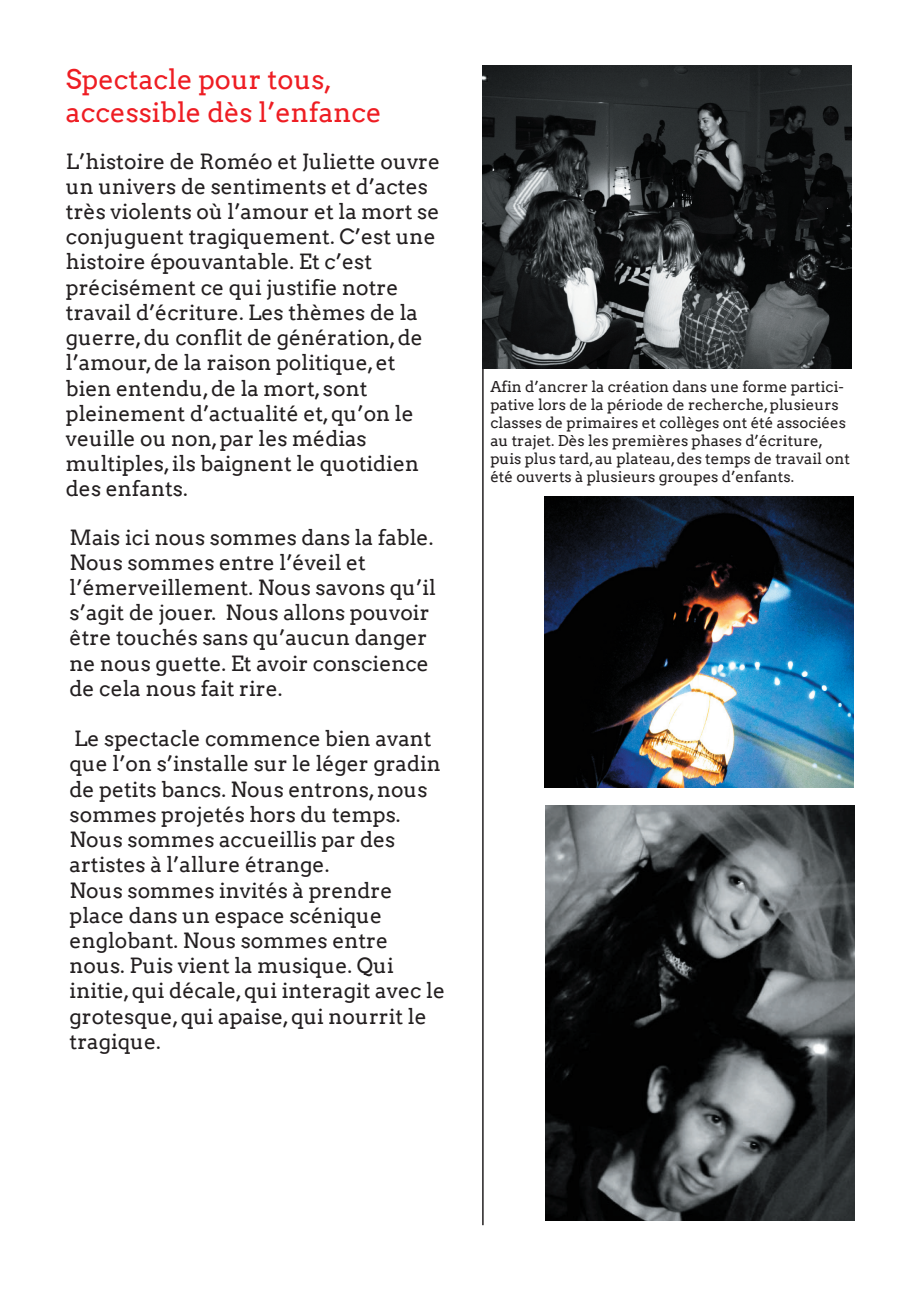
<style>
.page{position:relative;width:919px;height:1289px;background:#fff}
.page>*{position:absolute;margin:0;border:0;box-sizing:border-box;transform-origin:0 0}
.t1{font:27px/32.4px "Arvo";color:#ee1d23}
.t2{font:21px/25.2px "Arvo";color:#231f20}
.t3{font:15px/18px "Arvo";color:#231f20}
</style>
<div class="page">
<img style="left:545px;top:805px;width:309px;height:415px">
<hr style="left:482px;top:313px;width:1px;height:912px;background:#231f20">
<img style="left:482px;top:66px;width:369px;height:302px">
<img style="left:544px;top:496px;width:309px;height:291px">
<p class="t1" style="left:66px;top:63px;width:317px">Spectacle pour tous, accessible dès l’enfance</p>
<p class="t2" style="left:66px;top:148px;width:376px">L’histoire de Roméo et Juliette ouvre un univers de sentiments et d’actes très violents où l’amour et la mort se conjuguent tragiquement. C’est une histoire épouvantable. Et c’est précisément ce qui justifie notre travail d’écriture. Les thèmes de la guerre, du conflit de génération, de l’amour, de la raison politique, et bien entendu, de la mort, sont pleinement d’actualité et, qu’on le veuille ou non, par les médias multiples, ils baignent le quotidien des enfants.</p>
<p class="t2" style="left:70px;top:524px;width:368px">Mais ici nous sommes dans la fable.<br>Nous sommes entre l’éveil et l’émerveillement. Nous savons qu’il s’agit de jouer. Nous allons pouvoir être touchés sans qu’aucun danger ne nous guette. Et avoir conscience de cela nous fait rire.</p>
<p class="t2" style="left:70px;top:726px;width:377px">Le spectacle commence bien avant que l’on s’installe sur le léger gradin de petits bancs. Nous entrons, nous sommes projetés hors du temps.<br>Nous sommes accueillis par des artistes à l’allure étrange.<br>Nous sommes invités à prendre place dans un espace scénique englobant. Nous sommes entre nous. Puis vient la musique. Qui initie, qui décale, qui interagit avec le grotesque, qui apaise, qui nourrit le tragique.</p>
<p class="t3" style="left:490px;top:378px;width:361px">Afin d’ancrer la création dans une forme partici&shy;pative lors de la période de recherche, plusieurs classes de primaires et collèges ont été associées au trajet. Dès les premières phases d’écriture, puis plus tard, au plateau, des temps de travail ont été ouverts à plusieurs groupes d’enfants.</p>
</div>
